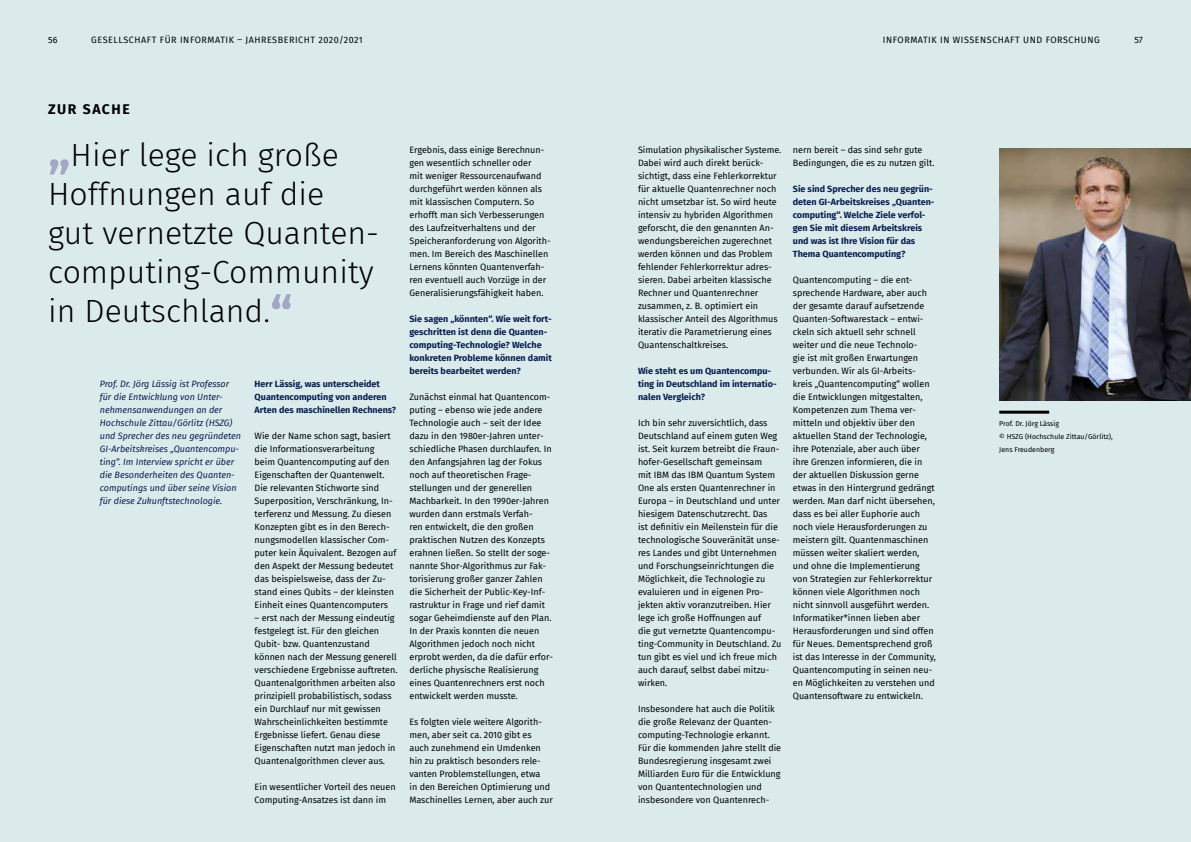
<style>
.page{position:relative;width:1191px;height:842px;background:#dbebec}
.page>*{position:absolute;margin:0;border:0;box-sizing:border-box;transform-origin:0 0}
.t1{font:300 32px/39px "Fira Sans";color:#000}
.t2{font:700 14px "Fira Sans";letter-spacing:.105em;color:#000}
.t3{font:9px/13px "Fira Sans";color:#000}
.t4{font:700 9px/13px "Fira Sans";color:#071e4f}
.t5{font:italic 9px/13px "Fira Sans";color:#071e4f}
.t6{font:9px "Fira Sans";letter-spacing:.06em;color:#000}
.t7{font:7px/13px "Fira Sans";color:#000}
.s1{font-weight:700;font-size:50px;color:#a4a7c4}
</style>
<div class="page">
<img style="left:999px;top:148px;width:192px;height:252px">
<hr style="left:999px;top:411px;width:50px;height:3px;background:#000">
<p class="t3" style="left:48px;top:33px;width:11px">56</p>
<p class="t6" style="left:91px;top:33px;width:273px">GESELLSCHAFT FÜR INFORMATIK – JAHRESBERICHT 2020/2021</p>
<p class="t6" style="left:883px;top:33px;width:218px">INFORMATIK IN WISSENSCHAFT UND FORSCHUNG</p>
<p class="t3" style="left:1134px;top:33px;width:10px">57</p>
<h2 class="t2" style="left:48px;top:98px;width:83px">ZUR SACHE</h2>
<h1 class="t1" style="left:48px;top:136px;width:332px"><span class="s1">„</span>Hier lege ich große<br>Hoffnungen auf die<br>gut vernetzte Quanten&shy;computing-Community in Deutschland.<span class="s1">“</span></h1>
<p class="t5" style="left:100px;top:378px;width:143px">Prof. Dr. Jörg Lässig ist Professor für die Entwicklung von Unter&shy;nehmensanwendungen an der Hochschule Zittau/Görlitz (HSZG) und Sprecher des neu gegründeten GI-Arbeitskreises „Quantencompu&shy;ting“. Im Interview spricht er über die Besonderheiten des Quanten&shy;computings und über seine Vision für diese Zukunftstechnologie.</p>
<p class="t4" style="left:255px;top:377px;width:143px">Herr Lässig, was unterscheidet<br>Quantencomputing von anderen<br>Arten des maschinellen Rechnens?</p>
<p class="t3" style="left:255px;top:429px;width:143px">Wie der Name schon sagt, basiert die Informationsverarbeitung beim Quantencomputing auf den<br>Eigenschaften der Quantenwelt.<br>Die relevanten Stichworte sind<br>Superposition, Verschränkung, In&shy;terferenz und Messung. Zu diesen<br>Konzepten gibt es in den Berech&shy;nungsmodellen klassischer Com&shy;puter kein Äquivalent. Bezogen auf den Aspekt der Messung bedeutet das beispielsweise, dass der Zu&shy;stand eines Qubits – der kleinsten<br>Einheit eines Quantencomputers</p>
<p class="t3" style="left:255px;top:611px;width:144px">– erst nach der Messung eindeutig festgelegt ist. Für den gleichen Qubit- bzw. Quantenzustand können nach der Messung generell verschiedene Ergebnisse auftreten.<br>Quantenalgorithmen arbeiten also prinzipiell probabilistisch, sodass ein Durchlauf nur mit gewissen Wahrscheinlichkeiten bestimmte Ergebnisse liefert. Genau diese Eigenschaften nutzt man jedoch in Quantenalgorithmen clever aus.</p>
<p class="t3" style="left:255px;top:780px;width:142px">Ein wesentlicher Vorteil des neuen<br>Computing-Ansatzes ist dann im</p>
<p class="t3" style="left:409px;top:143px;width:143px">Ergebnis, dass einige Berechnun&shy;gen wesentlich schneller oder<br>mit weniger Ressourcenaufwand durchgeführt werden können als mit klassischen Computern. So erhofft man sich Verbesserungen des Laufzeitverhaltens und der Speicheranforderung von Algorith&shy;men. Im Bereich des Maschinellen Lernens könnten Quantenverfah&shy;ren eventuell auch Vorzüge in der Generalisierungsfähigkeit haben.</p>
<p class="t4" style="left:409px;top:312px;width:144px">Sie sagen „könnten“. Wie weit fort&shy;geschritten ist denn die Quanten&shy;computing-Technologie? Welche konkreten Probleme können damit bereits bearbeitet werden?</p>
<p class="t3" style="left:409px;top:390px;width:145px">Zunächst einmal hat Quantencom&shy;puting – ebenso wie jede andere<br>Technologie auch – seit der Idee dazu in den 1980er-Jahren unter&shy;schiedliche Phasen durchlaufen. In den Anfangsjahren lag der Fokus noch auf theoretischen Frage&shy;stellungen und der generellen<br>Machbarkeit. In den 1990er-Jahren wurden dann erstmals Verfah-<br>ren entwickelt, die den großen praktischen Nutzen des Konzepts erahnen ließen. So stellt der soge&shy;nannte Shor-Algorithmus zur Fak&shy;torisierung großer ganzer Zahlen die Sicherheit der Public-Key-Inf&shy;rastruktur in Frage und rief damit sogar Geheimdienste auf den Plan.<br>In der Praxis konnten die neuen<br>Algorithmen jedoch noch nicht erprobt werden, da die dafür erfor&shy;derliche physische Realisierung eines Quantenrechners erst noch entwickelt werden musste.</p>
<p class="t3" style="left:409px;top:715px;width:145px">Es folgten viele weitere Algorith&shy;men, aber seit ca. 2010 gibt es auch zunehmend ein Umdenken hin zu praktisch besonders rele&shy;vanten Problemstellungen, etwa<br>in den Bereichen Optimierung und<br>Maschinelles Lernen, aber auch zur</p>
<p class="t3" style="left:638px;top:143px;width:145px">Simulation physikalischer Systeme.<br>Dabei wird auch direkt berück&shy;sichtigt, dass eine Fehlerkorrektur für aktuelle Quantenrechner noch nicht umsetzbar ist. So wird heute intensiv zu hybriden Algorithmen geforscht, die den genannten An&shy;wendungsbereichen zugerechnet werden können und das Problem fehlender Fehlerkorrektur adres&shy;sieren. Dabei arbeiten klassische Rechner und Quantenrechner zusammen, z. B. optimiert ein klassischer Anteil des Algorithmus iterativ die Parametrierung eines Quantenschaltkreises.</p>
<p class="t4" style="left:638px;top:364px;width:140px">Wie steht es um Quantencompu&shy;ting in Deutschland im internatio&shy;nalen Vergleich?</p>
<p class="t3" style="left:638px;top:416px;width:145px">Ich bin sehr zuversichtlich, dass<br>Deutschland auf einem guten Weg ist. Seit kurzem betreibt die Fraun&shy;hofer-Gesellschaft gemeinsam<br>mit IBM das IBM Quantum System<br>One als ersten Quantenrechner in<br>Europa – in Deutschland und unter hiesigem Datenschutzrecht. Das<br>ist definitiv ein Meilenstein für die technologische Souveränität unse&shy;res Landes und gibt Unternehmen und Forschungseinrichtungen die<br>Möglichkeit, die Technologie zu evaluieren und in eigenen Pro&shy;jekten aktiv voranzutreiben. Hier lege ich große Hoffnungen auf<br>die gut vernetzte Quantencompu&shy;ting-Community in Deutschland. Zu tun gibt es viel und ich freue mich auch darauf, selbst dabei mitzu&shy;wirken.</p>
<p class="t3" style="left:638px;top:702px;width:145px">Insbesondere hat auch die Politik die große Relevanz der Quanten&shy;computing-Technologie erkannt.<br>Für die kommenden Jahre stellt die Bundesregierung insgesamt zwei Milliarden Euro für die Entwicklung von Quantentechnologien und insbesondere von Quantenrech-</p>
<p class="t3" style="left:793px;top:143px;width:143px">nern bereit – das sind sehr gute<br>Bedingungen, die es zu nutzen gilt.</p>
<p class="t4" style="left:793px;top:182px;width:143px">Sie sind Sprecher des neu gegrün&shy;deten GI-Arbeitskreises „Quanten&shy;computing“. Welche Ziele verfol&shy;gen Sie mit diesem Arbeitskreis und was ist Ihre Vision für das<br>Thema Quantencomputing?</p>
<p class="t3" style="left:793px;top:273px;width:145px">Quantencomputing – die ent&shy;sprechende Hardware, aber auch der gesamte darauf aufsetzende<br>Quanten-Softwarestack – entwi&shy;ckeln sich aktuell sehr schnell weiter und die neue Technolo-<br>gie ist mit großen Erwartungen verbunden. Wir als GI-Arbeits&shy;kreis „Quantencomputing“ wollen die Entwicklungen mitgestalten,<br>Kompetenzen zum Thema ver&shy;mitteln und objektiv über den aktuellen Stand der Technologie, ihre Potenziale, aber auch über ihre Grenzen informieren, die in der aktuellen Diskussion gerne etwas in den Hintergrund gedrängt werden. Man darf nicht übersehen, dass es bei aller Euphorie auch noch viele Herausforderungen zu meistern gilt. Quantenmaschinen müssen weiter skaliert werden, und ohne die Implementierung von Strategien zur Fehlerkorrektur können viele Algorithmen noch nicht sinnvoll ausgeführt werden.<br>Informatiker*innen lieben aber<br>Herausforderungen und sind offen für Neues. Dementsprechend groß ist das Interesse in der Community,<br>Quantencomputing in seinen neu&shy;en Möglichkeiten zu verstehen und<br>Quantensoftware zu entwickeln.</p>
<p class="t7" style="left:999px;top:417px;width:115px">Prof. Dr. Jörg Lässig<br>© HSZG (Hochschule Zittau/Görlitz),<br>Jens Freudenberg</p>
</div>
